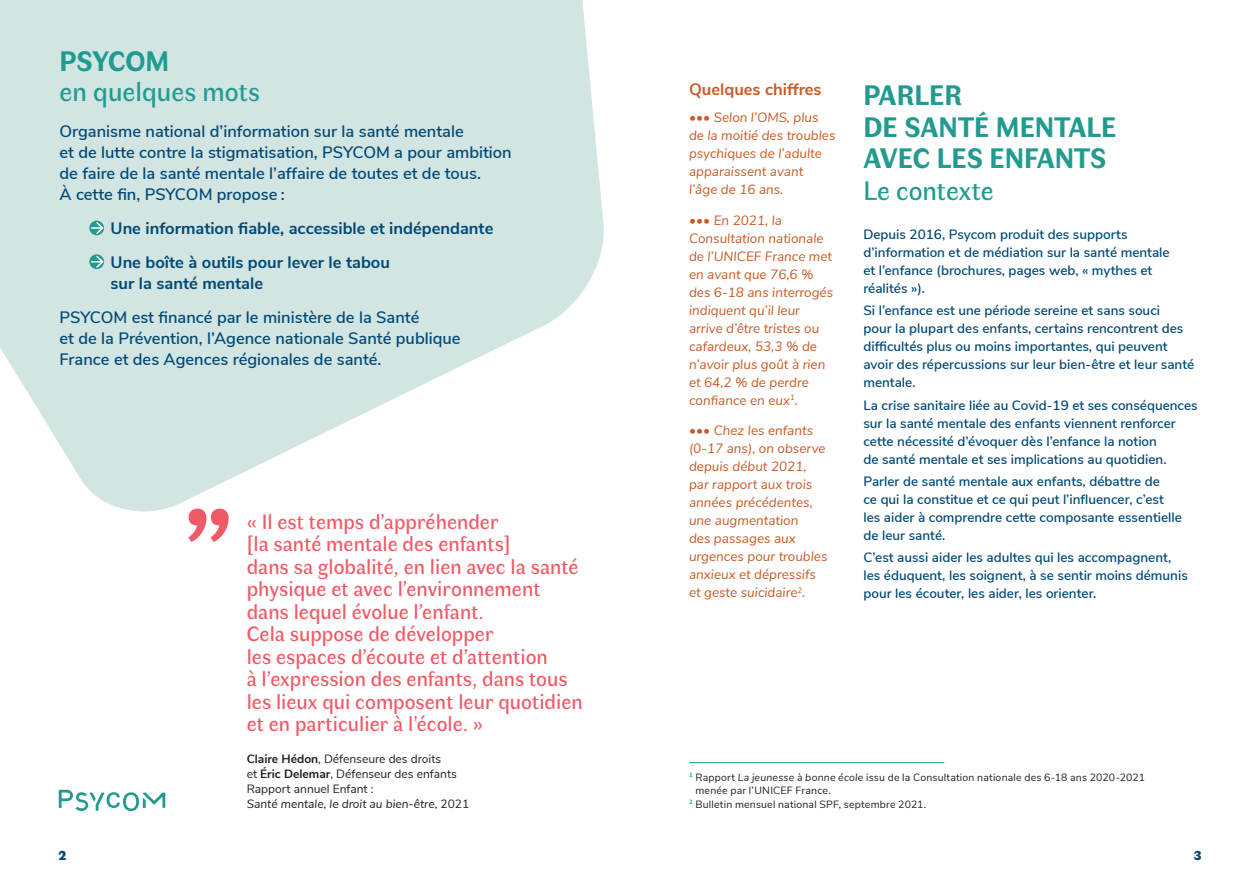
<style>
.page{position:relative;width:1259px;height:893px;background:#fff}
.page>*{position:absolute;margin:0;border:0;box-sizing:border-box;transform-origin:0 0}
.Texte_courant{font:700 28.5px/31.5px "Faune Text";color:#219b90}
.Texte_courant-2{font:27px "Faune Text";color:#219b90}
.T2{font:27px "Faune Text";letter-spacing:-.005em;color:#219b90}
.t1{font:21px/22.5px "Faune Text";color:#f05a67}
.Texte_courant-3{font:600 16.5px/21px "Nunito Sans";color:#014976}
.Texte_courant-4{font:700 16.5px/21px "Nunito Sans";color:#014976}
.Texte_courant-5{font:700 16.5px "Nunito Sans";color:#c85b26}
.Texte_courant-6{font:600 13.5px/18px "Nunito Sans";color:#014976}
.Texte_courant-7{font:italic 13.5px/18px "Nunito Sans";color:#c85b26}
.t2{font:900 13.5px "Faune Display";color:#014976}
.t3{font:12px/15px "Nunito Sans";color:#231f20}
.Notes{font:10.5px/13.5px "Nunito Sans";letter-spacing:.02em;color:#231f20}
.s1{font-weight:700}
.s2{font-style:italic}
</style>
<div class="page">
<svg style="left:0;top:0;width:604px;height:512px;fill:#d2e5e3"></svg>
<svg style="left:89px;top:221px;width:15px;height:14px"></svg>
<svg style="left:91px;top:220px;width:14px;height:16px"></svg>
<svg style="left:89px;top:254px;width:15px;height:15px"></svg>
<svg style="left:91px;top:254px;width:14px;height:15px"></svg>
<svg style="left:59px;top:790px;width:106px;height:21px"></svg>
<svg style="left:188px;top:509px;width:41px;height:33px"></svg>
<hr style="left:689px;top:762px;width:255px;height:1px;background:#219b90">
<p class="Texte_courant" style="left:60px;top:44px;width:111px">PSYCOM</p>
<p class="Texte_courant-2" style="left:60px;top:74px;width:202px">en quelques mots</p>
<p class="Texte_courant-3" style="left:60px;top:120px;width:454px">Organisme national d’information sur la santé mentale<br>et de lutte contre la stigmatisation, PSYCOM a pour ambition de faire de la santé mentale l’affaire de toutes et de tous.<br>À cette fin, PSYCOM propose :</p>
<p class="Texte_courant-4" style="left:111px;top:217px;width:384px">Une information fiable, accessible et indépendante</p>
<p class="Texte_courant-4" style="left:111px;top:251px;width:281px">Une boîte à outils pour lever le tabou sur la santé mentale</p>
<p class="Texte_courant-3" style="left:60px;top:305px;width:402px">PSYCOM est financé par le ministère de la Santé<br>et de la Prévention, l’Agence nationale Santé publique<br>France et des Agences régionales de santé.</p>
<p class="t1" style="left:247px;top:510px;width:338px">« Il est temps d’appréhender<br>[la santé mentale des enfants]<br>dans sa globalité, en lien avec la santé physique et avec l’environnement dans lequel évolue l’enfant.<br>Cela suppose de développer<br>les espaces d’écoute et d’attention<br>à l’expression des enfants, dans tous les lieux qui composent leur quotidien et en particulier à l’école. »</p>
<p class="t3" style="left:247px;top:751px;width:224px"><span class="s1">Claire Hédon</span>, Défenseure des droits<br>et <span class="s1">Éric Delemar</span>, Défenseur des enfants Rapport annuel Enfant :<br><span class="s2">Santé mentale, le droit au bien-être</span>, 2021</p>
<p class="Texte_courant-5" style="left:689px;top:78px;width:134px">Quelques chiffres</p>
<p class="Texte_courant-7" style="left:689px;top:107px;width:148px">••• Selon l’OMS, plus de la moitié des troubles psychiques de l’adulte apparaissent avant<br>l’âge de 16 ans.</p>
<p class="Texte_courant-7" style="left:689px;top:210px;width:146px">••• En 2021, la<br>Consultation nationale de l’UNICEF France met en avant que 76,6 % des 6-18 ans interrogés indiquent qu’il leur arrive d’être tristes ou cafardeux, 53,3 % de n’avoir plus goût à rien et 64,2 % de perdre confiance en eux<sup>1</sup>.</p>
<p class="Texte_courant-7" style="left:689px;top:421px;width:140px">••• Chez les enfants (0-17 ans), on observe depuis début 2021, par rapport aux trois années précédentes, une augmentation<br>des passages aux urgences pour troubles anxieux et dépressifs et geste suicidaire<sup>2</sup>.</p>
<p class="Texte_courant" style="left:863px;top:78px;width:255px">PARLER<br>DE SANTÉ MENTALE</p>
<p class="Texte_courant" style="left:863px;top:141px;width:244px">AVEC LES ENFANTS</p>
<p class="T2" style="left:863px;top:173px;width:132px">Le contexte</p>
<p class="Texte_courant-6" style="left:863px;top:225px;width:308px">Depuis 2016, Psycom produit des supports d’information et de médiation sur la santé mentale et l’enfance (brochures, pages web, « mythes et réalités »).</p>
<p class="Texte_courant-6" style="left:863px;top:301px;width:332px">Si l’enfance est une période sereine et sans souci<br>pour la plupart des enfants, certains rencontrent des difficultés plus ou moins importantes, qui peuvent avoir des répercussions sur leur bien-être et leur santé mentale.</p>
<p class="Texte_courant-6" style="left:863px;top:395px;width:336px">La crise sanitaire liée au Covid-19 et ses conséquences sur la santé mentale des enfants viennent renforcer cette nécessité d’évoquer dès l’enfance la notion<br>de santé mentale et ses implications au quotidien.</p>
<p class="Texte_courant-6" style="left:863px;top:471px;width:320px">Parler de santé mentale aux enfants, débattre de<br>ce qui la constitue et ce qui peut l’influencer, c’est les aider à comprendre cette composante essentielle de leur santé.</p>
<p class="Texte_courant-6" style="left:863px;top:548px;width:326px">C’est aussi aider les adultes qui les accompagnent, les éduquent, les soignent, à se sentir moins démunis pour les écouter, les aider, les orienter.</p>
<p class="Notes" style="left:695px;top:770px;width:451px;text-indent:-6px"><sup>1</sup> Rapport <span class="s2">La jeunesse à bonne école</span> issu de la Consultation nationale des 6-18 ans 2020-2021 menée par l’UNICEF France.</p>
<p class="Notes" style="left:689px;top:797px;width:239px"><sup>2</sup> Bulletin mensuel national SPF, septembre 2021.</p>
<p class="t2" style="left:58px;top:845px;width:9px">2</p>
<p class="t2" style="left:1193px;top:845px;width:9px">3</p>
</div>
